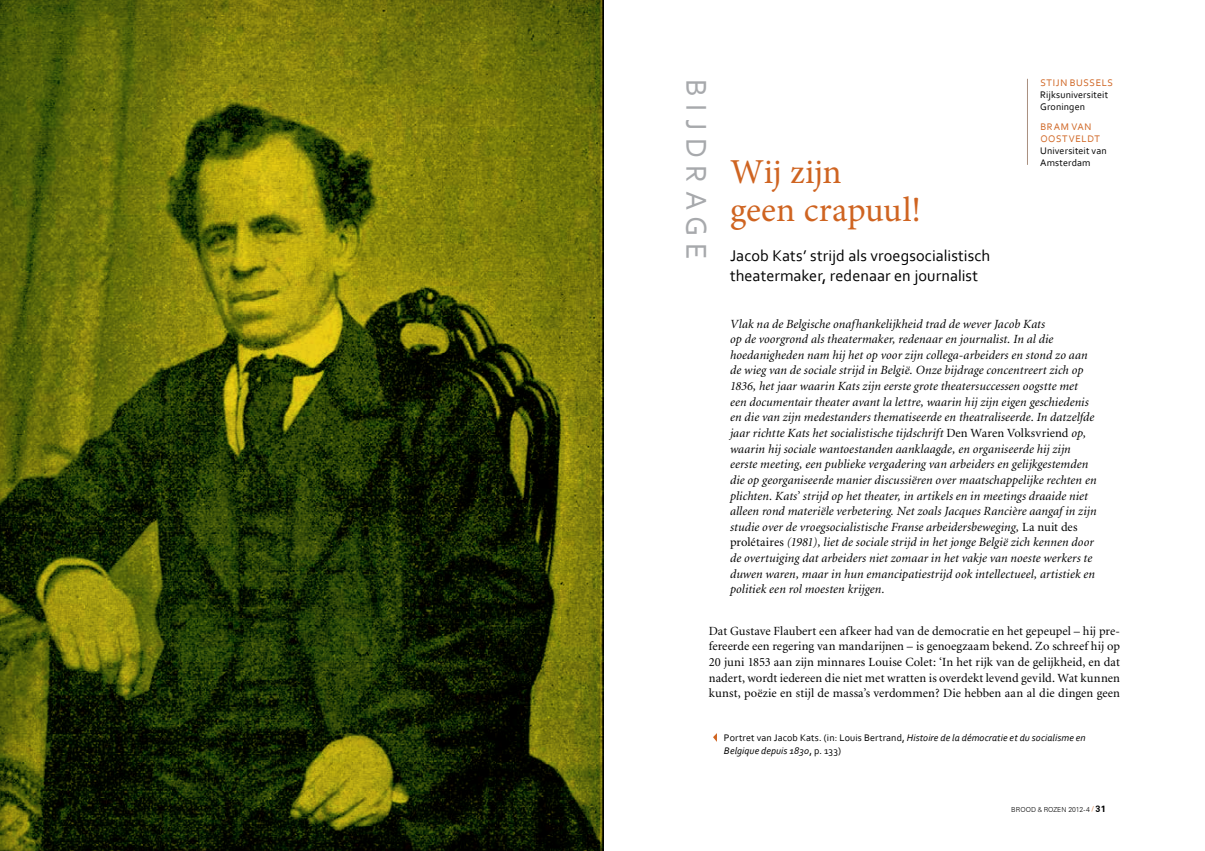
<style>
.page{position:relative;width:1205px;height:851px;background:#fff}
.page>*{position:absolute;margin:0;border:0;box-sizing:border-box;transform-origin:0 0}
.t1{font:35px/37.5px "Minion Pro";letter-spacing:-.005em;color:#cf6421}
.t2{font:30px "Corbel";letter-spacing:.24em;color:#a7a9ac}
.t3{font:16.25px/20px "Corbel";color:#000}
.t4{font:italic 12.5px/15.6px "Minion";letter-spacing:.01em;color:#000}
.t5{font:12.5px/15.6px "Minion";letter-spacing:.005em;color:#000;text-align:justify}
.t6{font:italic 10px/12.5px "Corbel";letter-spacing:.015em;color:#000}
.t7{font:10px/12px "Corbel";letter-spacing:.055em;color:#000}
.t8{font:300 6.88px "Zurich BT";color:#000}
.s1{color:#cf6421}
.s2{font-style:normal}
.s3{font-family:"Futura BT"}
.s4{font-weight:400;color:#cf6421}
.s5{font-weight:700;font-size:9px}
</style>
<div class="page">
<img style="left:0;top:0;width:603px;height:850px">
<hr style="left:1027px;top:79px;width:1px;height:86px;background:#a99080">
<svg style="left:713px;top:733px;width:4px;height:8px"></svg>
<p class="t2" style="left:715px;top:79px;width:182px;rotate:90deg">Bijd rage</p>
<p class="t7" style="left:1040px;top:77px;width:74px"><span class="s1">Stijn Bussels<br></span>Rijksuniversiteit<br>Groningen</p>
<p class="t7" style="left:1040px;top:120px;width:68px"><span class="s1">Bram Van<br>Oostveldt<br></span>U niversiteit van<br>Amsterdam</p>
<p class="t1" style="left:730px;top:153px;width:193px">Wij zijn<br>geen crapuul!</p>
<p class="t3" style="left:730px;top:245px;width:262px">Jacob Kats’ strijd als vroegsocialistisch theatermaker, redenaar en journalist</p>
<p class="t4" style="left:730px;top:316px;width:368px">Vlak na de Belgische onafhankelijkheid trad de wever Jacob Kats<br>op de voorgrond als theatermaker, redenaar en journalist. In al die hoedanigheden nam hij het op voor zijn collega-arbeiders en stond zo aan de wieg van de sociale strijd in België. Onze bijdrage concentreert zich op 1836, het jaar waarin Kats zijn eerste grote theatersuccessen oogstte met een documentair theater avant la lettre, waarin hij zijn eigen geschiedenis en die van zijn medestanders thematiseerde en theatraliseerde. In datzelfde jaar richtte Kats het socialistische tijdschrift <span class="s2">Den Waren Volksvriend</span> op, waarin hij sociale wantoestanden aanklaagde, en organiseerde hij zijn eerste meeting, een publieke vergadering van arbeiders en gelijkgestemden die op georganiseerde manier discussiëren over maatschappelijke rechten en plichten. Kats’ strijd op het theater, in artikels en in meetings draaide niet alleen rond materiële verbetering. Net zoals Jacques Rancière aangaf in zijn studie over de vroegsocialistische Franse arbeidersbeweging, <span class="s2">La nuit des prolétaires</span> (1981), liet de sociale strijd in het jonge België zich kennen door de overtuiging dat arbeiders niet zomaar in het vakje van noeste werkers te duwen waren, maar in hun emancipatiestrijd ook intellectueel, artistiek en politiek een rol moesten krijgen.</p>
<p class="t5" style="left:709px;top:623px;width:413px">Dat Gustave Flaubert een afkeer had van de democratie en het gepeupel – hij pre&shy;fereerde een regering van mandarijnen – is genoegzaam bekend. Zo schreef hij op 20 juni 1853 aan zijn minnares Louise Colet: ‘In het rijk van de gelijkheid, en dat nadert, wordt iedereen die niet met wratten is overdekt levend gevild. Wat kunnen kunst, poëzie en stijl de massa’s verdommen? Die hebben aan al die dingen geen</p>
<p class="t6" style="left:724px;top:731px;width:363px"><span class="s2">Portret van Jacob Kats. (in: Louis Bertrand,</span> Histoire de la démocratie et du socialisme en<br>Belgique depuis 1830<span class="s2">, p. 133)</span></p>
<p class="t8" style="left:1011px;top:805px;width:96px">BROOD <span class="s3">&amp;</span> ROZEN 2012-4 <span class="s4">/</span> <span class="s5">31</span></p>
</div>
